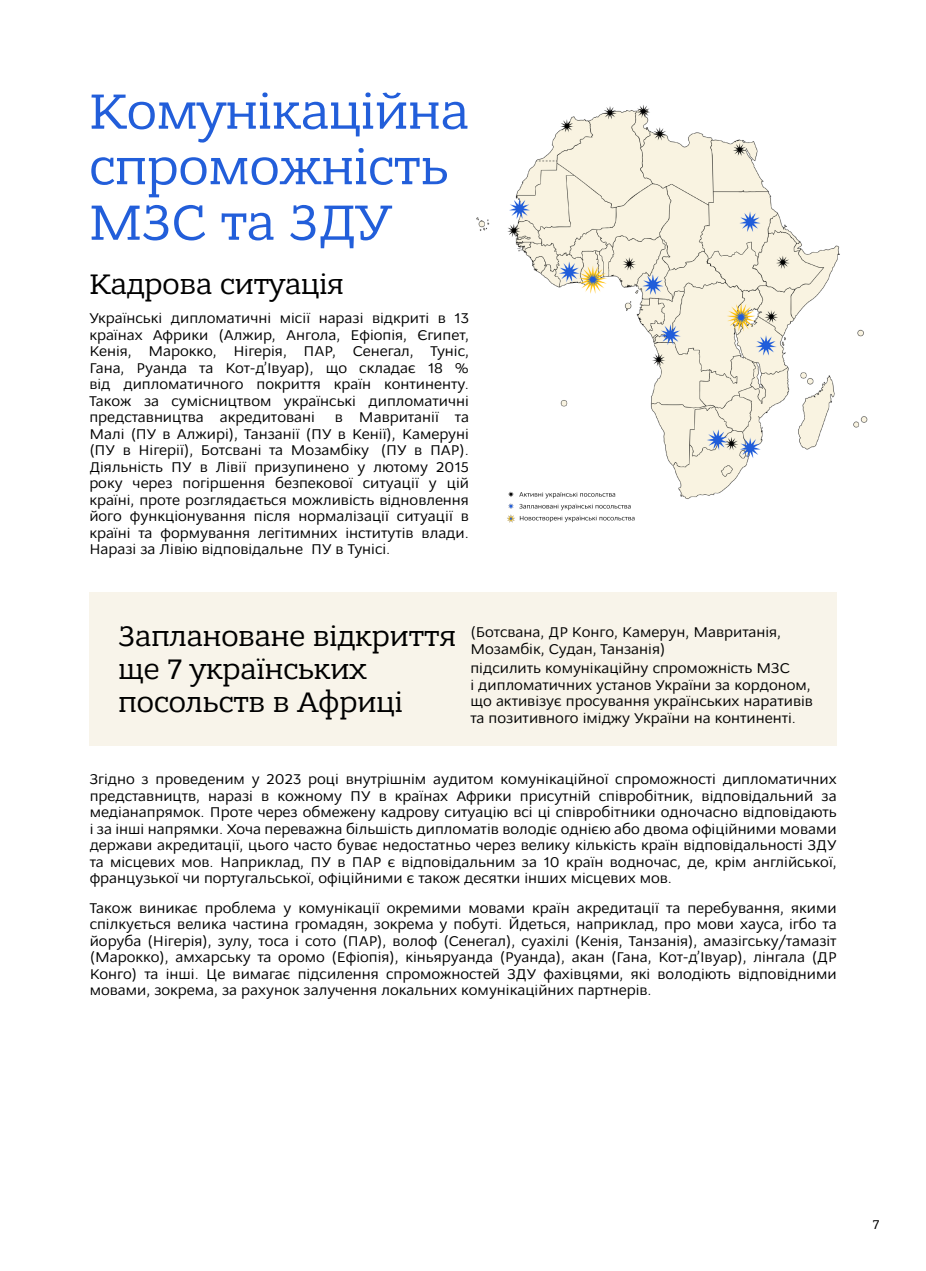
<style>
.page{position:relative;width:926px;height:1271px;background:#fff}
.page>*{position:absolute;margin:0;border:0;box-sizing:border-box;transform-origin:0 0}
.t1{font:52.5px/55.5px "Bandera Pro";color:#225eda}
.sub-header{font:30px/33px "Bandera Pro";color:#000}
.body{font:15px/16.5px "Osnova Pro";color:#000;text-align:justify}
.t2{font:13.5px "Bandera Pro";color:#000}
</style>
<div class="page">
<img style="left:476px;top:105px;width:392px;height:394px">
<div style="left:89px;top:593px;width:747px;height:153px;background:#f8f4ea"></div>
<div style="left:472px;top:382px;width:17px;height:32px;background:#fff"></div>
<img style="left:507px;top:491px;width:152px;height:32px">
<p class="t1" style="left:89px;top:84px;width:381px">Комунікаційна спроможність<br>МЗС та ЗДУ</p>
<p class="sub-header" style="left:89px;top:268px;width:256px">Кадрова ситуація</p>
<p class="body" style="left:89px;top:310px;width:381px">Українські дипломатичні місії наразі відкриті в 13 країнах Африки (Алжир, Ангола, Ефіопія, Єгипет, Кенія, Марокко, Нігерія, ПАР, Сенегал, Туніс, Гана, Руанда та Кот-д’Івуар), що складає 18 % від дипломатичного покриття країн континенту.<br>Також за сумісництвом українські дипломатичні представництва акредитовані</p>
<p class="body" style="left:89px;top:409px;width:381px;text-indent:245px">в Мавританії та Малі (ПУ в Алжирі), Танзанії (ПУ в Кенії), Камеруні (ПУ в Нігерії), Ботсвані та Мозамбіку (ПУ в ПАР).<br>Діяльність ПУ в Лівії призупинено у лютому 2015 року через погіршення безпекової ситуації у цій країні, проте розглядається можливість відновлення його функціонування після нормалізації ситуації в країні та формування легітимних інститутів влади.<br>Наразі за Лівію відповідальне ПУ в Тунісі.</p>
<p class="sub-header" style="left:119px;top:619px;width:339px">Заплановане відкриття ще 7 українських посольств в Африці</p>
<p class="body" style="left:470px;top:624px;width:312px">(Ботсвана, ДР Конго, Камерун, Мавританія,<br>Мозамбік, Судан, Танзанія)</p>
<p class="body" style="left:470px;top:660px;width:344px;text-align:left">підсилить комунікаційну спроможність МЗС<br>і дипломатичних установ України за кордоном, що активізує просування українських наративів та позитивного іміджу України на континенті.</p>
<p class="body" style="left:90px;top:771px;width:748px">Згідно з проведеним у 2023 році внутрішнім аудитом комунікаційної спроможності дипломатичних представництв, наразі в кожному ПУ в країнах Африки присутній співробітник, відповідальний за медіанапрямок. Проте через обмежену кадрову ситуацію всі ці співробітники одночасно відповідають і за інші напрямки. Хоча переважна більшість дипломатів володіє однією або двома офіційними мовами держави акредитації, цього часто буває недостатньо через велику кількість країн відповідальності ЗДУ та місцевих мов. Наприклад, ПУ в ПАР є відповідальним за 10 країн водночас, де, крім англійської, французької чи португальської, офіційними є також десятки інших місцевих мов.</p>
<p class="body" style="left:90px;top:899px;width:748px">Також виникає проблема у комунікації окремими мовами країн акредитації та перебування, якими спілкується велика частина громадян, зокрема у побуті. Йдеться, наприклад, про мови хауса, ігбо та йоруба (Нігерія), зулу, тоса і сото (ПАР), волоф (Сенегал), суахілі (Кенія, Танзанія), амазігську/тамазіт (Марокко), амхарську та оромо (Ефіопія), кіньяруанда (Руанда), акан (Гана, Кот-д’Івуар), лінгала (ДР Конго) та інші. Це вимагає підсилення спроможностей ЗДУ фахівцями, які володіють відповідними мовами, зокрема, за рахунок залучення локальних комунікаційних партнерів.</p>
<p class="t2" style="left:872px;top:1216px;width:8px">7</p>
</div>
